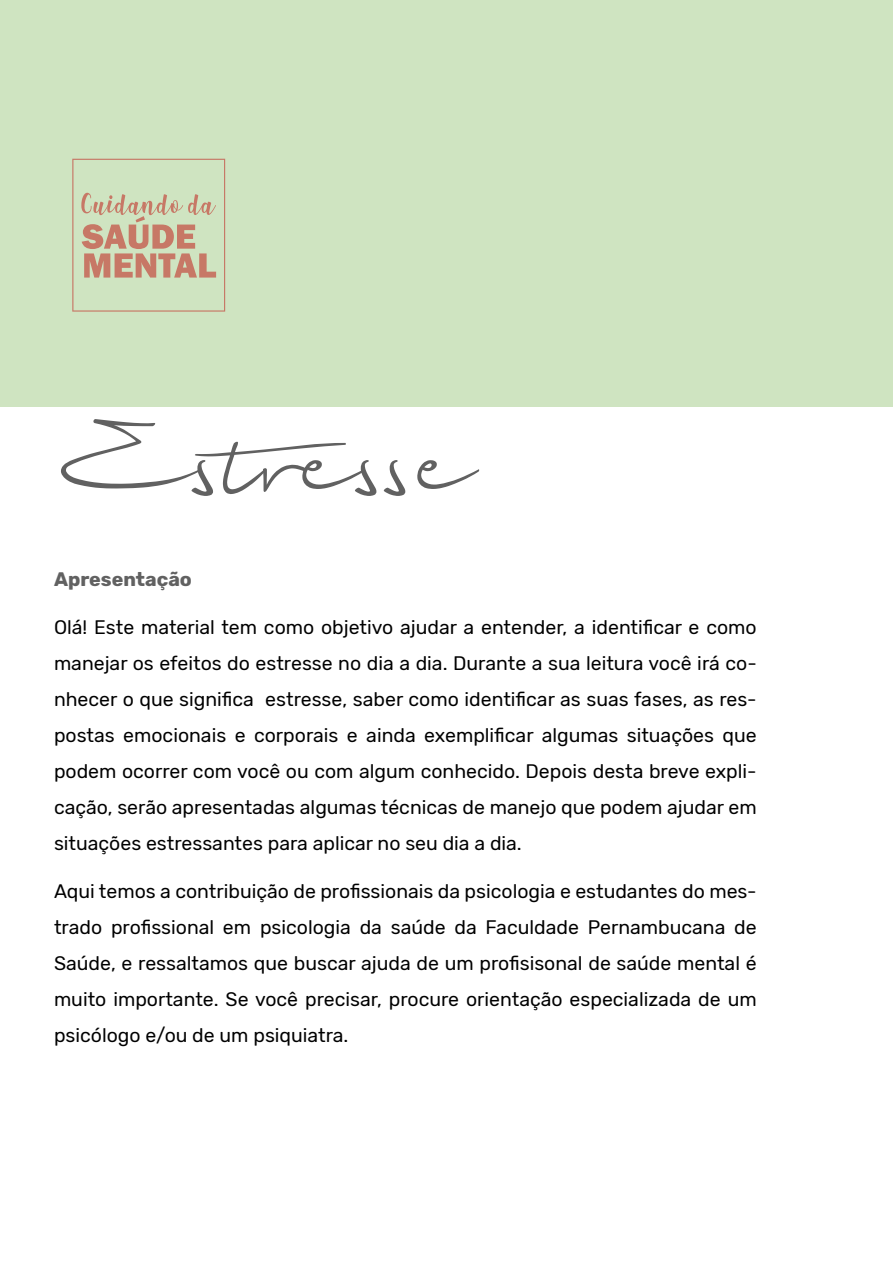
<style>
.page{position:relative;width:893px;height:1263px;background:#fff}
.page>*{position:absolute;margin:0;border:0;box-sizing:border-box;transform-origin:0 0}
.t1{font:139.5px "Biloxi Script";color:#616161}
.t2{font:19.5px/36px "Rubik";color:#000;text-align:justify}
.t3{font:700 19.5px "Rubik";color:#616161}
</style>
<div class="page">
<div style="left:0;top:0;width:893px;height:407px;background:#cfe4c1"></div>
<svg style="left:72px;top:159px;width:153px;height:153px"></svg>
<h1 class="t1" style="left:54px;top:370px;width:415px">Estresse</h1>
<p class="t3" style="left:54px;top:568px;width:139px">Apresentação</p>
<p class="t2" style="left:54px;top:610px;width:704px">Olá! Este material tem como objetivo ajudar a entender, a identificar e como manejar os efeitos do estresse no dia a dia. Durante a sua leitura você irá co&shy;nhecer o que significa estresse, saber como identificar as suas fases, as res&shy;postas emocionais e corporais e ainda exemplificar algumas situações que podem ocorrer com você ou com algum conhecido. Depois desta breve expli&shy;cação, serão apresentadas algumas técnicas de manejo que podem ajudar em situações estressantes para aplicar no seu dia a dia.</p>
<p class="t2" style="left:54px;top:874px;width:704px">Aqui temos a contribuição de profissionais da psicologia e estudantes do mes&shy;trado profissional em psicologia da saúde da Faculdade Pernambucana de Saúde, e ressaltamos que buscar ajuda de um profisisonal de saúde mental é muito importante. Se você precisar, procure orientação especializada de um psicólogo e/ou de um psiquiatra.</p>
</div>
